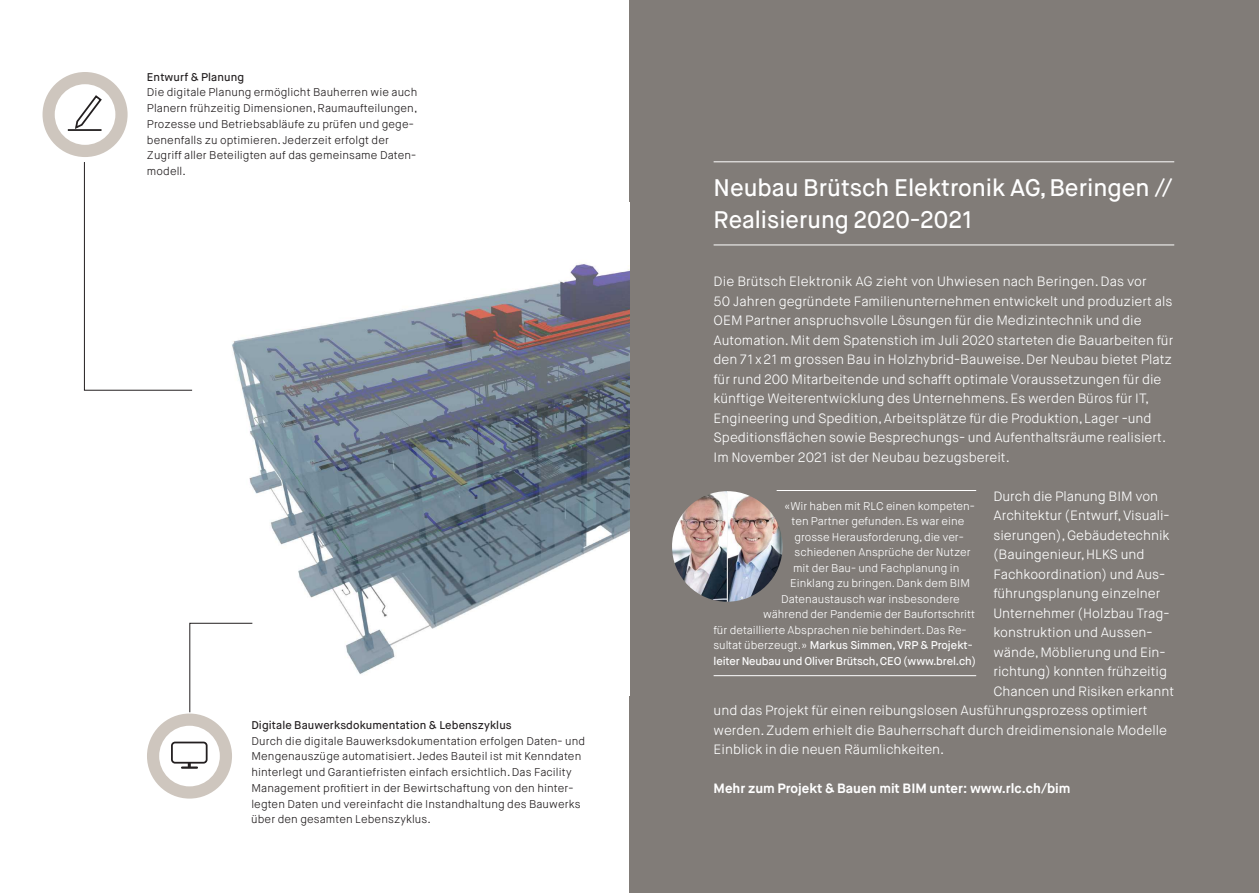
<style>
.page{position:relative;width:1259px;height:893px;background:#fff}
.page>*{position:absolute;margin:0;border:0;box-sizing:border-box;transform-origin:0 0}
.t1{font:500 24px/31.5px "Maison Neue";color:#fff}
.t2{font:300 13.5px/19.5px "Maison Neue";color:#fff}
.t3{font:700 13.5px "Maison Neue";color:#fff}
.t4{font:300 11.25px/15.8px "Maison Neue";letter-spacing:.01em;color:#231f20}
.t5{font:300 11.25px "Maison Neue";color:#fff}
.t6{font:500 11.25px "Maison Neue";letter-spacing:-.01em;color:#fff}
.t7{font:500 11.25px "Maison Neue";letter-spacing:.01em;color:#231f20}
.s1{font-weight:300}
</style>
<div class="page">
<div style="left:629px;top:0;width:630px;height:893px;background:#817c78"></div>
<hr style="left:713px;top:162px;width:461px;height:1px;background:#fff">
<hr style="left:713px;top:245px;width:461px;height:1px;background:#fff">
<hr style="left:776px;top:490px;width:200px;height:1px;background:#fff">
<hr style="left:713px;top:675px;width:263px;height:1px;background:#fff">
<img style="left:672px;top:491px;width:110px;height:111px">
<hr style="left:727px;top:491px;width:1px;height:111px;background:#fff">
<img style="left:231px;top:264px;width:398px;height:410px">
<svg style="left:43px;top:72px;width:150px;height:319px"></svg>
<svg style="left:147px;top:623px;width:106px;height:176px"></svg>
<p class="t7" style="left:147px;top:70px;width:99px">Entwurf &amp; Planung</p>
<p class="t4" style="left:147px;top:85px;width:272px">Die digitale Planung ermöglicht Bauherren wie auch Planern frühzeitig Dimensionen, Raumaufteilungen, Prozesse und Betriebsabläufe zu prüfen und gege&shy;benenfalls zu optimieren. Jederzeit erfolgt der Zugriff aller Beteiligten auf das gemeinsame Daten&shy;modell.</p>
<p class="t7" style="left:251px;top:718px;width:262px">Digitale Bauwerksdokumentation &amp; Lebenszyklus</p>
<p class="t4" style="left:251px;top:733px;width:335px">Durch die digitale Bauwerksdokumentation erfolgen Daten- und Mengenauszüge automatisiert. Jedes Bauteil ist mit Kenndaten hinterlegt und Garantiefristen einfach ersichtlich. Das Facility Management profitiert in der Bewirtschaftung von den hinter&shy;legten Daten und vereinfacht die Instandhaltung des Bauwerks über den gesamten Lebenszyklus.</p>
<h1 class="t1" style="left:713px;top:172px;width:460px">Neubau Brütsch Elektronik AG, Beringen //<br>Realisierung 2020-2021</h1>
<p class="t2" style="left:713px;top:272px;width:461px">Die Brütsch Elektronik AG zieht von Uhwiesen nach Beringen. Das vor<br>50 Jahren gegründete Familienunternehmen entwickelt und produziert als OEM Partner anspruchsvolle Lösungen für die Medizintechnik und die Automation. Mit dem Spatenstich im Juli 2020 starteten die Bauarbeiten für den 71 x21 m grossen Bau in Holzhybrid-Bauweise. Der Neubau bietet Platz für rund 200 Mitarbeitende und schafft optimale Voraussetzungen für die künftige Weiterentwicklung des Unternehmens. Es werden Büros für IT, Engineering und Spedition, Arbeitsplätze für die Produktion, Lager -und Speditionsflächen sowie Besprechungs- und Aufenthaltsräume realisiert.<br>Im November 2021 ist der Neubau bezugsbereit.</p>
<p class="t2" style="left:993px;top:486px;width:166px">Durch die Planung BIM von</p>
<p class="t2" style="left:993px;top:506px;width:178px">Architektur (Entwurf, Visuali-</p>
<p class="t2" style="left:993px;top:525px;width:178px">sierungen), Gebäudetechnik</p>
<p class="t2" style="left:993px;top:545px;width:153px">(Bauingenieur, HLKS und</p>
<p class="t2" style="left:993px;top:564px;width:173px">Fachkoordination) und Aus-</p>
<p class="t2" style="left:993px;top:584px;width:168px">führungsplanung einzelner</p>
<p class="t2" style="left:993px;top:603px;width:178px">Unternehmer (Holzbau Trag-</p>
<p class="t2" style="left:993px;top:623px;width:161px">konstruktion und Aussen-</p>
<p class="t2" style="left:993px;top:642px;width:174px">wände, Möblierung und Ein-</p>
<p class="t2" style="left:993px;top:662px;width:175px">richtung) konnten frühzeitig</p>
<p class="t2" style="left:993px;top:681px;width:182px">Chancen und Risiken erkannt</p>
<p class="t2" style="left:713px;top:701px;width:435px">und das Projekt für einen reibungslosen Ausführungsprozess optimiert</p>
<p class="t2" style="left:713px;top:720px;width:455px">werden. Zudem erhielt die Bauherrschaft durch dreidimensionale Modelle</p>
<p class="t2" style="left:713px;top:740px;width:232px">Einblick in die neuen Räumlichkeiten.</p>
<p class="t3" style="left:713px;top:780px;width:358px">Mehr zum Projekt &amp; Bauen mit BIM unter: www.rlc.ch/bim</p>
<p class="t5" style="left:784px;top:499px;width:192px">«Wir haben mit RLC einen kompeten-</p>
<p class="t5" style="left:791px;top:514px;width:174px">ten Partner gefunden. Es war eine</p>
<p class="t5" style="left:794px;top:530px;width:171px">grosse Herausforderung, die ver-</p>
<p class="t5" style="left:794px;top:545px;width:178px">schiedenen Ansprüche der Nutzer</p>
<p class="t5" style="left:793px;top:561px;width:168px">mit der Bau- und Fachplanung in</p>
<p class="t5" style="left:790px;top:576px;width:181px">Einklang zu bringen. Dank dem BIM</p>
<p class="t5" style="left:781px;top:592px;width:180px">Datenaustausch war insbesondere</p>
<p class="t5" style="left:763px;top:607px;width:213px">während der Pandemie der Baufortschritt</p>
<p class="t5" style="left:713px;top:623px;width:254px">für detaillierte Absprachen nie behindert. Das Re-</p>
<p class="t6" style="left:713px;top:638px;width:260px"><span class="s1">sultat überzeugt.»</span> Markus Simmen, VRP &amp; Projekt-</p>
<p class="t6" style="left:713px;top:654px;width:264px">leiter Neubau und Oliver Brütsch, CEO (www.brel.ch)</p>
</div>
